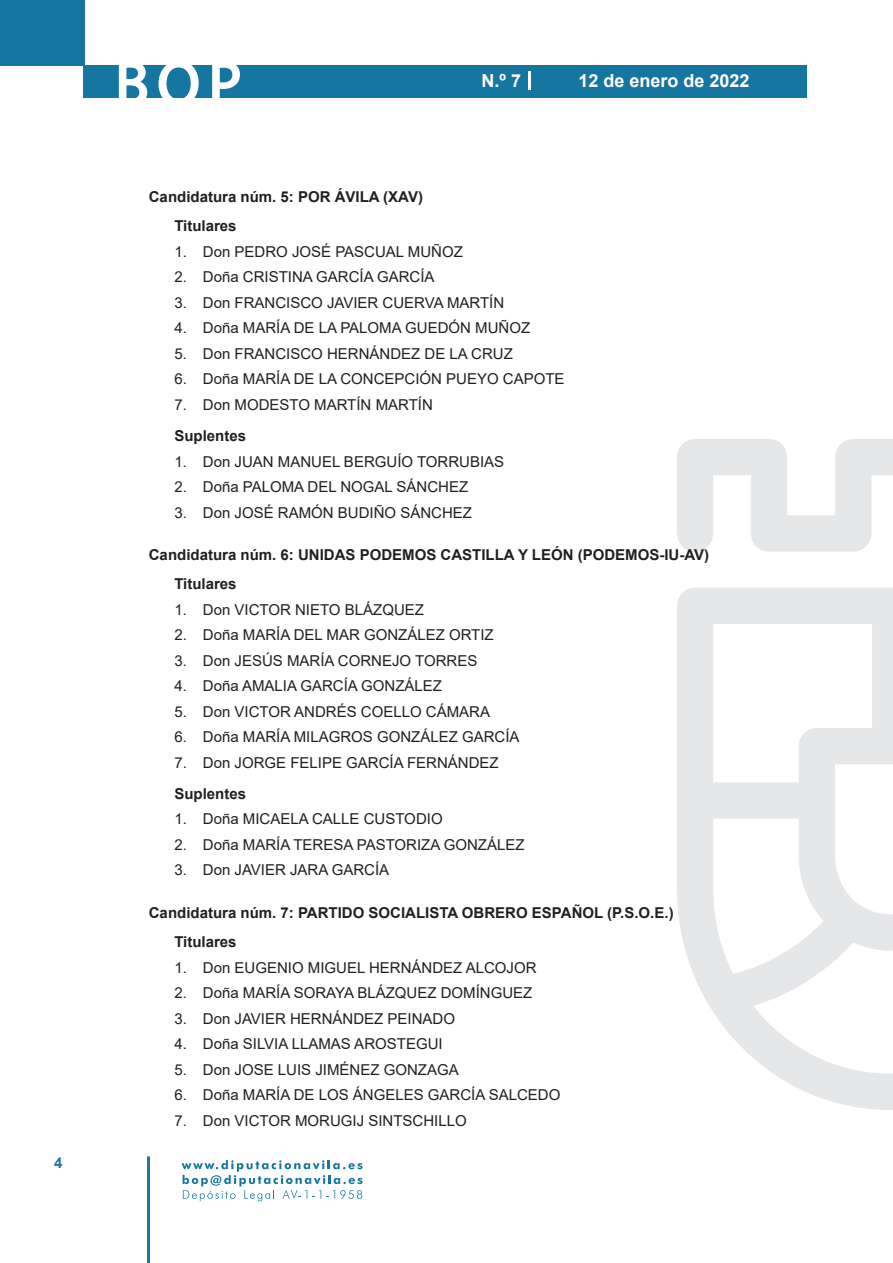
<style>
.page{position:relative;width:893px;height:1263px;background:#fff}
.page>*{position:absolute;margin:0;border:0;box-sizing:border-box;transform-origin:0 0}
.t1{font:500 61.5px "Avant Garde";color:#fff}
.t2{font:700 18px "Arial";color:#fff}
.t3{font:15px "Arial";color:#231f20}
.t4{font:700 15px/29px "Arial";color:#231f20}
.t5{font:700 15px "Arial";color:#1d76a4}
</style>
<div class="page">
<div style="left:0;top:0;width:85px;height:65px;background:#1676a2"></div>
<div style="left:84px;top:65px;width:723px;height:33px;background:#1676a2"></div>
<svg style="left:118px;top:65px;width:30px;height:33px"></svg>
<svg style="left:158px;top:65px;width:41px;height:33px"></svg>
<svg style="left:212px;top:65px;width:28px;height:33px"></svg>
<svg style="left:182px;top:1160px;width:181px;height:41px"></svg>
<hr style="left:147px;top:1156px;width:3px;height:107px;background:#1d76a4">
<svg style="left:529px;top:71px;width:2px;height:19px"></svg>
<svg style="left:677px;top:439px;width:216px;height:671px"></svg>
<p class="t5" style="left:54px;top:1152px;width:10px">4</p>
<h1 class="t1" style="left:115px;top:46px;width:128px">BOP</h1>
<p class="t2" style="left:482px;top:68px;width:41px">N.º 7</p>
<p class="t2" style="left:578px;top:68px;width:173px">12 de enero de 2022</p>
<p class="t4" style="left:174px;top:183px;width:250px;text-indent:-26px">Candidatura núm. 5: POR ÁVILA (XAV)<br>Titulares</p>
<p class="t3" style="left:174px;top:241px;width:290px">1. Don PEDRO JOSÉ PASCUAL MUÑOZ</p>
<p class="t3" style="left:174px;top:267px;width:262px">2. Doña CRISTINA GARCÍA GARCÍA</p>
<p class="t3" style="left:174px;top:292px;width:331px">3. Don FRANCISCO JAVIER CUERVA MARTÍN</p>
<p class="t3" style="left:174px;top:318px;width:357px">4. Doña MARÍA DE LA PALOMA GUEDÓN MUÑOZ</p>
<p class="t3" style="left:174px;top:343px;width:340px">5. Don FRANCISCO HERNÁNDEZ DE LA CRUZ</p>
<p class="t3" style="left:174px;top:369px;width:392px">6. Doña MARÍA DE LA CONCEPCIÓN PUEYO CAPOTE</p>
<p class="t3" style="left:174px;top:394px;width:260px">7. Don MODESTO MARTÍN MARTÍN</p>
<p class="t4" style="left:174px;top:421px;width:73px">Suplentes</p>
<p class="t3" style="left:174px;top:451px;width:331px">1. Don JUAN MANUEL BERGUÍO TORRUBIAS</p>
<p class="t3" style="left:174px;top:476px;width:295px">2. Doña PALOMA DEL NOGAL SÁNCHEZ</p>
<p class="t3" style="left:174px;top:502px;width:299px">3. Don JOSÉ RAMÓN BUDIÑO SÁNCHEZ</p>
<p class="t4" style="left:174px;top:541px;width:536px;text-indent:-26px">Candidatura núm. 6: UNIDAS PODEMOS CASTILLA Y LEÓN (PODEMOS-IU-AV)<br>Titulares</p>
<p class="t3" style="left:174px;top:599px;width:251px">1. Don VICTOR NIETO BLÁZQUEZ</p>
<p class="t3" style="left:174px;top:624px;width:321px">2. Doña MARÍA DEL MAR GONZÁLEZ ORTIZ</p>
<p class="t3" style="left:174px;top:650px;width:304px">3. Don JESÚS MARÍA CORNEJO TORRES</p>
<p class="t3" style="left:174px;top:676px;width:269px">4. Doña AMALIA GARCÍA GONZÁLEZ</p>
<p class="t3" style="left:174px;top:701px;width:317px">5. Don VICTOR ANDRÉS COELLO CÁMARA</p>
<p class="t3" style="left:174px;top:727px;width:347px">6. Doña MARÍA MILAGROS GONZÁLEZ GARCÍA</p>
<p class="t3" style="left:174px;top:752px;width:326px">7. Don JORGE FELIPE GARCÍA FERNÁNDEZ</p>
<p class="t4" style="left:174px;top:779px;width:73px">Suplentes</p>
<p class="t3" style="left:174px;top:809px;width:270px">1. Doña MICAELA CALLE CUSTODIO</p>
<p class="t3" style="left:174px;top:834px;width:352px">2. Doña MARÍA TERESA PASTORIZA GONZÁLEZ</p>
<p class="t3" style="left:174px;top:860px;width:216px">3. Don JAVIER JARA GARCÍA</p>
<p class="t4" style="left:174px;top:898px;width:501px;text-indent:-26px">Candidatura núm. 7: PARTIDO SOCIALISTA OBRERO ESPAÑOL (P.S.O.E.)<br>Titulares</p>
<p class="t3" style="left:174px;top:957px;width:364px">1. Don EUGENIO MIGUEL HERNÁNDEZ ALCOJOR</p>
<p class="t3" style="left:174px;top:982px;width:360px">2. Doña MARÍA SORAYA BLÁZQUEZ DOMÍNGUEZ</p>
<p class="t3" style="left:174px;top:1008px;width:282px">3. Don JAVIER HERNÁNDEZ PEINADO</p>
<p class="t3" style="left:174px;top:1033px;width:270px">4. Doña SILVIA LLAMAS AROSTEGUI</p>
<p class="t3" style="left:174px;top:1059px;width:286px">5. Don JOSE LUIS JIMÉNEZ GONZAGA</p>
<p class="t3" style="left:174px;top:1084px;width:388px">6. Doña MARÍA DE LOS ÁNGELES GARCÍA SALCEDO</p>
<p class="t3" style="left:174px;top:1110px;width:294px">7. Don VICTOR MORUGIJ SINTSCHILLO</p>
</div>
